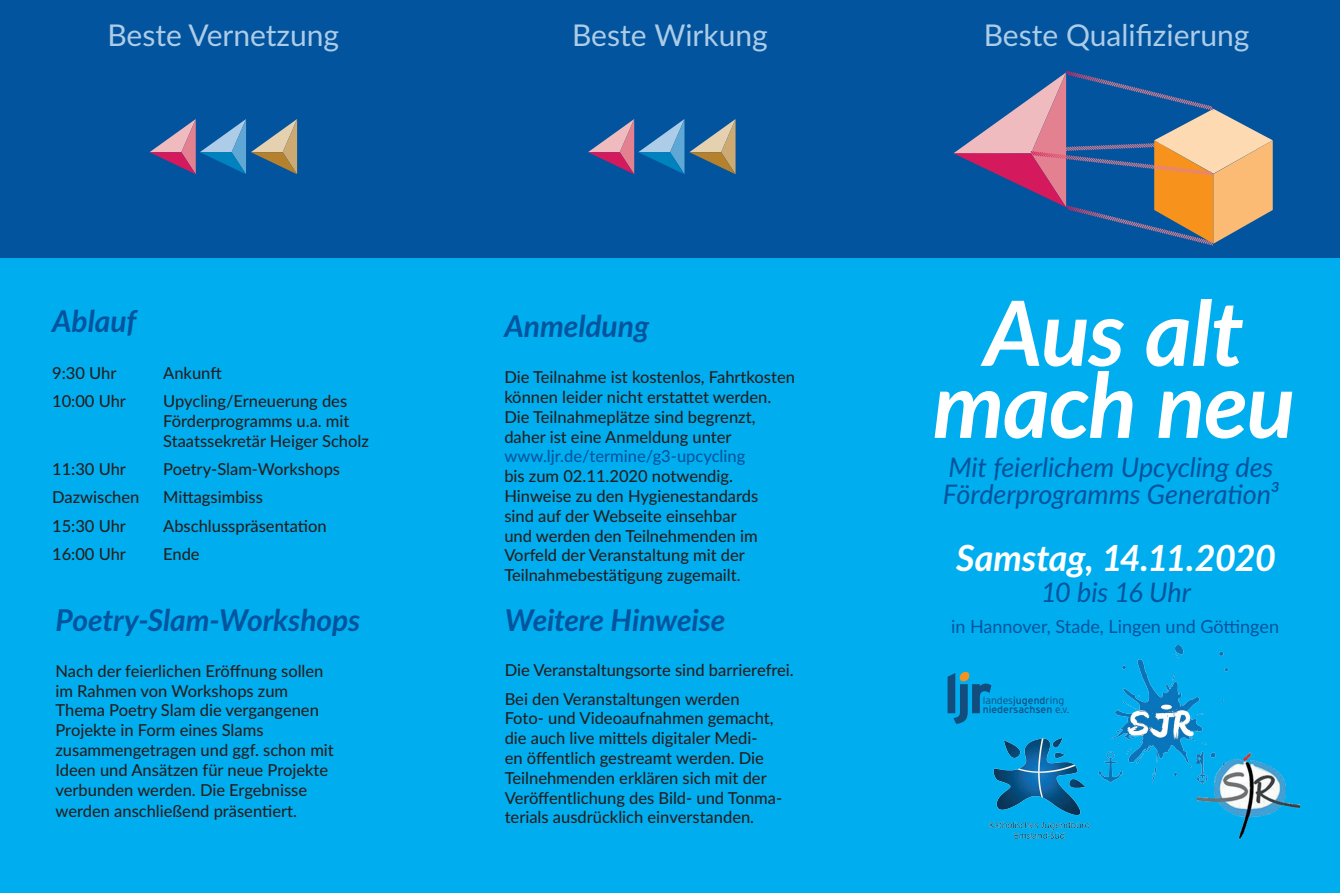
<style>
.page{position:relative;width:1340px;height:893px;background:#fff}
.page>*{position:absolute;margin:0;border:0;box-sizing:border-box;transform-origin:0 0}
.Titel_0_LATObi24{font:italic 700 90px/72px "Lato";letter-spacing:-.015em;color:#fff;text-align:center}
.Titel_0_LATObi24-2{font:italic 700 36px "Lato";letter-spacing:-.02em;color:#fff}
.Titel_0_LATObi24-3{font:italic 700 30px "Lato";letter-spacing:-.005em;color:#01549d}
.g3fuß{font:30px "Lato";color:#adcce7}
.Titel_1_LATObi18{font:italic 27px/27px "Lato";letter-spacing:-.005em;color:#01549d}
.LATOreg12{font:18px "Lato";color:#01549d}
.LATOreg11{font:500 16.5px/19.8px "Lato";color:#231f20}
.t1{font:10.5px/9.4px "Interstate Plus";color:#134d7e}
.s1{color:#01549d}
.s2{font-weight:300}
</style>
<div class="page">
<div style="left:0;top:257px;width:1339px;height:636px;background:#00aeef"></div>
<div style="left:0;top:0;width:1339px;height:258px;background:#01549d"></div>
<img style="left:1100px;top:645px;width:129px;height:138px">
<img style="left:1197px;top:745px;width:102px;height:95px">
<img style="left:989px;top:737px;width:111px;height:102px">
<svg style="left:953px;top:70px;width:319px;height:176px"></svg>
<svg style="left:947px;top:672px;width:44px;height:52px"></svg>
<svg style="left:149px;top:119px;width:148px;height:55px"></svg>
<svg style="left:588px;top:119px;width:147px;height:55px"></svg>
<p class="g3fuß" style="left:107px;top:14px;width:233px">Beste Vernetzung</p>
<p class="g3fuß" style="left:572px;top:14px;width:197px">Beste Wirkung</p>
<p class="g3fuß" style="left:983px;top:14px;width:267px">Beste Qualifizierung</p>
<p class="Titel_0_LATObi24-3" style="left:52px;top:299px;width:86px">Ablauf</p>
<p class="LATOreg11" style="left:52px;top:362px;width:66px">9:30 Uhr</p>
<p class="LATOreg11" style="left:163px;top:362px;width:60px">Ankunft</p>
<p class="LATOreg11" style="left:52px;top:390px;width:75px">10:00 Uhr</p>
<p class="LATOreg11" style="left:163px;top:390px;width:207px">Upycling/Erneuerung des<br>Förderprogramms u.a. mit<br>Staatssekretär Heiger Scholz</p>
<p class="LATOreg11" style="left:52px;top:458px;width:75px">11:30 Uhr</p>
<p class="LATOreg11" style="left:163px;top:458px;width:178px">Poetry-Slam-Workshops</p>
<p class="LATOreg11" style="left:52px;top:487px;width:89px">Dazwischen</p>
<p class="LATOreg11" style="left:163px;top:487px;width:101px">Mittagsimbiss</p>
<p class="LATOreg11" style="left:52px;top:515px;width:75px">15:30 Uhr</p>
<p class="LATOreg11" style="left:163px;top:515px;width:165px">Abschlusspräsentation</p>
<p class="LATOreg11" style="left:52px;top:543px;width:75px">16:00 Uhr</p>
<p class="LATOreg11" style="left:163px;top:543px;width:38px">Ende</p>
<p class="Titel_0_LATObi24-3" style="left:55px;top:598px;width:306px">Poetry-Slam-Workshops</p>
<p class="LATOreg11" style="left:55px;top:660px;width:280px">Nach der feierlichen Eröffnung sollen im Rahmen von Workshops zum Thema Poetry Slam die vergangenen Projekte in Form eines Slams zusammengetragen und ggf. schon mit Ideen und Ansätzen für neue Projekte verbunden werden. Die Ergebnisse</p>
<p class="LATOreg11" style="left:55px;top:801px;width:243px">werden anschließend präsentiert.</p>
<p class="Titel_0_LATObi24-3" style="left:504px;top:304px;width:146px">Anmeldung</p>
<p class="LATOreg11" style="left:504px;top:366px;width:292px">Die Teilnahme ist kostenlos, Fahrtkosten können leider nicht erstattet werden.<br>Die Teilnahmeplätze sind begrenzt, daher ist eine Anmeldung unter <span class="s1">www.ljr.de/termine/g3-upcycling<br></span>bis zum 02.11.2020 notwendig.<br>Hinweise zu den Hygienestandards<br>sind auf der Webseite einsehbar<br>und werden den Teilnehmenden im Vorfeld der Veranstaltung mit der Teilnahmebestätigung zugemailt.</p>
<p class="Titel_0_LATObi24-3" style="left:504px;top:598px;width:222px">Weitere Hinweise</p>
<p class="LATOreg11" style="left:504px;top:660px;width:290px">Die Veranstaltungsorte sind barrierefrei.</p>
<p class="LATOreg11" style="left:504px;top:688px;width:279px">Bei den Veranstaltungen werden Foto- und Videoaufnahmen gemacht, die auch live mittels digitaler Medi-<br>en öffentlich gestreamt werden. Die Teilnehmenden erklären sich mit der Veröffentlichung des Bild- und Tonma&shy;terials ausdrücklich einverstanden.</p>
<p class="Titel_0_LATObi24" style="left:932px;top:293px;width:364px">Aus alt mach neu</p>
<p class="Titel_1_LATObi18" style="left:942px;top:452px;width:337px">Mit feierlichem Upcycling des<br>Förderprogramms Generation³</p>
<p class="Titel_0_LATObi24-2" style="left:956px;top:532px;width:321px">Samstag, 14.11.2020</p>
<p class="Titel_1_LATObi18" style="left:1041px;top:578px;width:151px">10 bis 16 Uhr</p>
<p class="LATOreg12" style="left:951px;top:614px;width:329px">in Hannover, Stade, Lingen und Göttingen</p>
<p class="t1" style="left:982px;top:695px;width:88px"><span class="s2">landes</span>jugend<span class="s2">ring </span>niedersachsen <span class="s2">e.v.</span></p>
</div>
